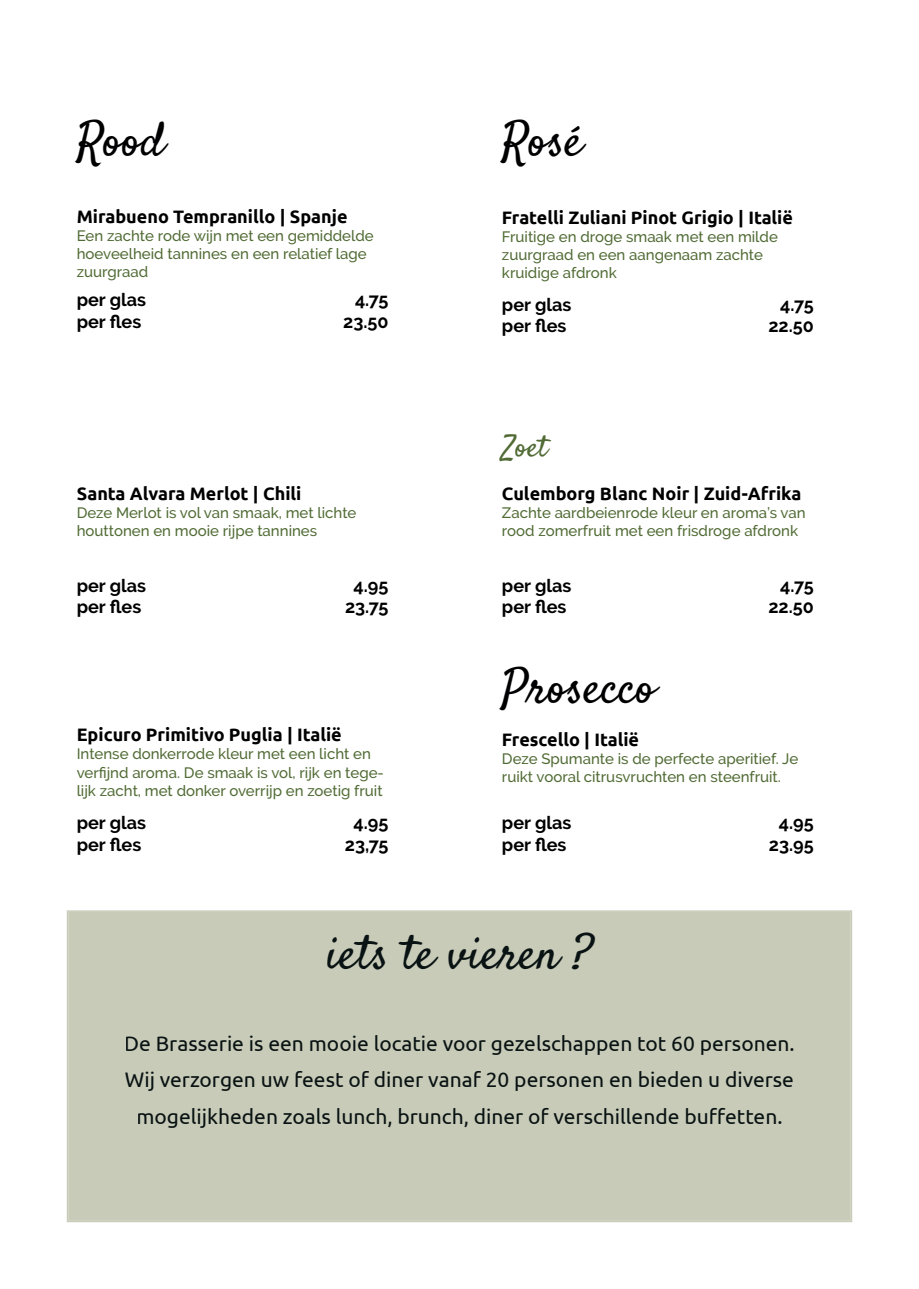
<style>
.page{position:relative;width:919px;height:1289px;background:#fff}
.page>*{position:absolute;margin:0;border:0;box-sizing:border-box;transform-origin:0 0}
.t1{font:48px "Satisfy";color:#000002}
.t2{font:30px "Satisfy";color:#516b35}
.t3{font:21px/36px "Ubuntu";color:#000002;text-align:center}
.t4{font:700 18px "Ubuntu";color:#000002}
.t5{font:700 18px/21.6px "Raleway";color:#000002}
.t6{font:500 15px/18px "Raleway";color:#516b35}
</style>
<div class="page">
<div style="left:67px;top:910px;width:785px;height:312px;background:#c7cbb8"></div>
<h1 class="t1" style="left:77px;top:110px;width:89px">Rood</h1>
<h1 class="t1" style="left:502px;top:110px;width:82px">Rosé</h1>
<p class="t4" style="left:77px;top:206px;width:272px">Mirabueno Tempranillo | Spanje</p>
<p class="t6" style="left:77px;top:227px;width:298px">Een zachte rode wijn met een gemiddelde hoeveelheid tannines en een relatief lage zuurgraad</p>
<p class="t4" style="left:502px;top:207px;width:292px">Fratelli Zuliani Pinot Grigio | Italië</p>
<p class="t6" style="left:502px;top:228px;width:277px">Fruitige en droge smaak met een milde zuurgraad en een aangenaam zachte kruidige afdronk</p>
<p class="t5" style="left:77px;top:289px;width:71px">per glas per fles</p>
<p class="t5" style="left:343px;top:289px;width:47px;text-align:right">4.75<br>23.50</p>
<p class="t5" style="left:502px;top:294px;width:71px">per glas per fles</p>
<p class="t5" style="left:768px;top:294px;width:47px;text-align:right">4.75<br>22.50</p>
<h2 class="t2" style="left:502px;top:428px;width:47px">Zoet</h2>
<p class="t4" style="left:77px;top:483px;width:226px">Santa Alvara Merlot | Chili</p>
<p class="t6" style="left:77px;top:504px;width:281px">Deze Merlot is vol van smaak, met lichte houttonen en mooie rijpe tannines</p>
<p class="t4" style="left:502px;top:483px;width:301px">Culemborg Blanc Noir | Zuid-Afrika</p>
<p class="t6" style="left:502px;top:504px;width:305px">Zachte aardbeienrode kleur en aroma’s van rood zomerfruit met een frisdroge afdronk</p>
<p class="t5" style="left:77px;top:574px;width:71px">per glas per fles</p>
<p class="t5" style="left:345px;top:574px;width:45px;text-align:center">4.95<br>23.75</p>
<p class="t5" style="left:502px;top:574px;width:71px">per glas per fles</p>
<p class="t5" style="left:768px;top:574px;width:47px;text-align:right">4.75<br>22.50</p>
<h1 class="t1" style="left:502px;top:657px;width:155px">Prosecco</h1>
<p class="t4" style="left:77px;top:724px;width:266px">Epicuro Primitivo Puglia | Italië</p>
<p class="t6" style="left:77px;top:745px;width:309px">Intense donkerrode kleur met een licht en verfijnd aroma. De smaak is vol, rijk en tege&shy;lijk zacht, met donker overrijp en zoetig fruit</p>
<p class="t4" style="left:502px;top:729px;width:139px">Frescello | Italië</p>
<p class="t6" style="left:502px;top:750px;width:298px">Deze Spumante is de perfecte aperitief. Je ruikt vooral citrusvruchten en steenfruit.</p>
<p class="t5" style="left:77px;top:812px;width:71px">per glas per fles</p>
<p class="t5" style="left:345px;top:812px;width:45px;text-align:center">4.95<br>23,75</p>
<p class="t5" style="left:502px;top:812px;width:71px">per glas per fles</p>
<p class="t5" style="left:768px;top:812px;width:46px;text-align:center">4.95<br>23.95</p>
<h1 class="t1" style="left:326px;top:923px;width:267px">iets te vieren ?</h1>
<h3 class="t3" style="left:124px;top:1025px;width:672px">De Brasserie is een mooie locatie voor gezelschappen tot 60 personen.<br>Wij verzorgen uw feest of diner vanaf 20 personen en bieden u diverse mogelijkheden zoals lunch, brunch, diner of verschillende buffetten.</h3>
</div>
